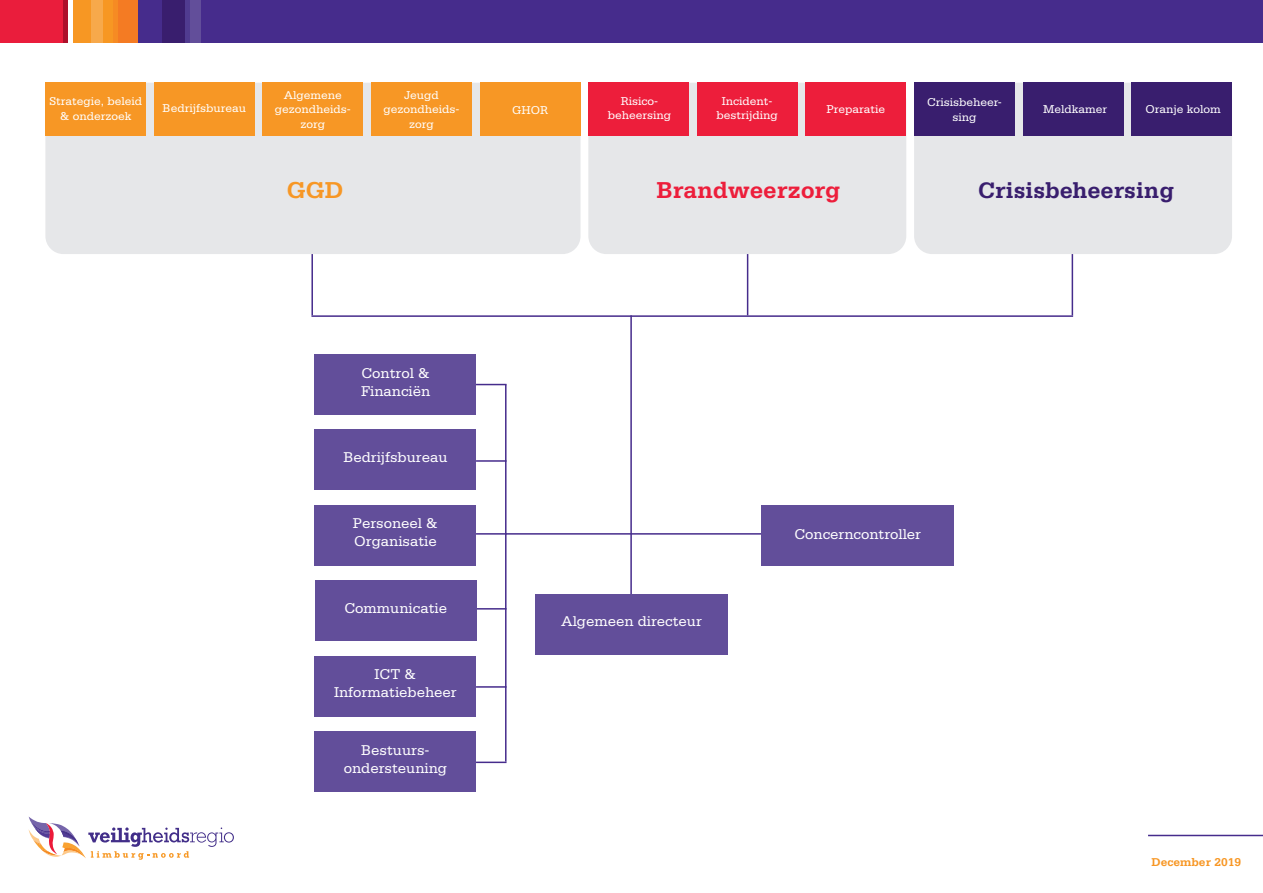
<style>
.page{position:relative;width:1263px;height:893px;background:#fff}
.page>*{position:absolute;margin:0;border:0;box-sizing:border-box;transform-origin:0 0}
.t1{font:700 24.3px "Serifa";color:#ed1e3b}
.t2{font:700 24.3px "Serifa";color:#f79725}
.t3{font:700 23.7px "Serifa";color:#391e6e}
.t4{font:15px "Serifa";color:#fff}
.t5{font:12px/14.4px "Serifa";color:#fff;text-align:center}
.t6{font:700 12px "Serifa";color:#f79725}
</style>
<div class="page">
<div style="left:315px;top:731px;width:161px;height:61px;background:#624e9a"></div>
<hr style="left:630px;top:315px;width:2px;height:293px;background:#462c8c">
<div style="left:535px;top:594px;width:193px;height:60px;background:#624e9a"></div>
<hr style="left:747px;top:224px;width:1px;height:91px;background:#462c8c">
<hr style="left:311px;top:224px;width:2px;height:91px;background:#462c8c">
<hr style="left:1071px;top:224px;width:2px;height:91px;background:#462c8c">
<hr style="left:311px;top:315px;width:762px;height:2px;background:#462c8c">
<div style="left:588px;top:83px;width:318px;height:171px;background:#e6e7e9;border-radius:18px"></div>
<div style="left:914px;top:83px;width:318px;height:171px;background:#e6e7e9;border-radius:18px"></div>
<div style="left:45px;top:83px;width:535px;height:171px;background:#e6e7e9;border-radius:18px"></div>
<div style="left:45px;top:83px;width:101px;height:53px;background:#f79725"></div>
<div style="left:154px;top:83px;width:101px;height:53px;background:#f79725"></div>
<div style="left:263px;top:83px;width:100px;height:53px;background:#f79725"></div>
<div style="left:371px;top:83px;width:101px;height:53px;background:#f79725"></div>
<div style="left:480px;top:83px;width:100px;height:53px;background:#f79725"></div>
<div style="left:588px;top:83px;width:101px;height:53px;background:#ed1e3b"></div>
<div style="left:697px;top:83px;width:101px;height:53px;background:#ed1e3b"></div>
<div style="left:805px;top:83px;width:101px;height:53px;background:#ed1e3b"></div>
<div style="left:914px;top:83px;width:101px;height:53px;background:#391e6e"></div>
<div style="left:1023px;top:83px;width:100px;height:53px;background:#391e6e"></div>
<div style="left:1131px;top:83px;width:101px;height:53px;background:#391e6e"></div>
<svg style="left:28px;top:816px;width:206px;height:44px"></svg>
<div style="left:138px;top:0;width:24px;height:43px;background:#462c8c"></div>
<div style="left:162px;top:0;width:23px;height:43px;background:#391e6e"></div>
<div style="left:0;top:0;width:63px;height:43px;background:#ea1d3c"></div>
<div style="left:190px;top:0;width:11px;height:43px;background:#624e9a"></div>
<div style="left:118px;top:0;width:20px;height:43px;background:#f47b23"></div>
<div style="left:102px;top:0;width:12px;height:43px;background:#f79723"></div>
<div style="left:72px;top:0;width:19px;height:43px;background:#f79723"></div>
<div style="left:113px;top:0;width:5px;height:43px;background:#f68b23"></div>
<div style="left:185px;top:0;width:5px;height:43px;background:#503b90"></div>
<div style="left:63px;top:0;width:5px;height:43px;background:#ad102b"></div>
<div style="left:91px;top:0;width:11px;height:43px;background:#f7a94b"></div>
<div style="left:201px;top:0;width:1062px;height:43px;background:#462c8c"></div>
<hr style="left:1148px;top:835px;width:115px;height:1px;background:#462c8c">
<hr style="left:506px;top:533px;width:260px;height:2px;background:#462c8c">
<hr style="left:476px;top:384px;width:30px;height:1px;background:#462c8c">
<hr style="left:476px;top:460px;width:30px;height:2px;background:#462c8c">
<hr style="left:476px;top:533px;width:30px;height:2px;background:#462c8c">
<hr style="left:476px;top:608px;width:30px;height:2px;background:#462c8c">
<hr style="left:476px;top:686px;width:30px;height:2px;background:#462c8c">
<hr style="left:476px;top:762px;width:30px;height:1px;background:#462c8c">
<div style="left:761px;top:505px;width:193px;height:61px;background:#624e9a"></div>
<hr style="left:505px;top:385px;width:1px;height:377px;background:#462c8c">
<div style="left:315px;top:354px;width:161px;height:61px;background:#624e9a"></div>
<div style="left:315px;top:430px;width:161px;height:60px;background:#624e9a"></div>
<div style="left:315px;top:505px;width:161px;height:61px;background:#624e9a"></div>
<div style="left:315px;top:580px;width:161px;height:61px;background:#624e9a"></div>
<div style="left:315px;top:656px;width:161px;height:60px;background:#624e9a"></div>
<p class="t5" style="left:50px;top:94px;width:94px">Strategie, beleid &amp; onderzoek</p>
<p class="t5" style="left:163px;top:101px;width:85px">Bedrijfsbureau</p>
<p class="t5" style="left:284px;top:88px;width:60px">Algemene</p>
<p class="t5" style="left:275px;top:102px;width:78px">gezondheids&shy;zorg</p>
<p class="t5" style="left:512px;top:103px;width:38px">GHOR</p>
<p class="t5" style="left:404px;top:88px;width:36px">Jeugd</p>
<p class="t5" style="left:384px;top:102px;width:78px">gezondheids&shy;zorg</p>
<p class="t5" style="left:621px;top:94px;width:39px">Risico-</p>
<p class="t5" style="left:608px;top:108px;width:65px">beheersing</p>
<p class="t5" style="left:722px;top:94px;width:52px">Incident-</p>
<p class="t5" style="left:717px;top:108px;width:63px">bestrijding</p>
<p class="t5" style="left:826px;top:102px;width:60px">Preparatie</p>
<p class="t5" style="left:927px;top:95px;width:76px">Crisisbeheer&shy;sing</p>
<p class="t5" style="left:1043px;top:102px;width:66px">Meldkamer</p>
<p class="t5" style="left:1145px;top:102px;width:77px">Oranje kolom</p>
<p class="t2" style="left:287px;top:176px;width:58px">GGD</p>
<p class="t1" style="left:656px;top:176px;width:185px">Brandweerzorg</p>
<p class="t3" style="left:978px;top:177px;width:197px">Crisisbeheersing</p>
<p class="t4" style="left:361px;top:364px;width:70px">Control &amp;</p>
<p class="t4" style="left:361px;top:382px;width:71px">Financiën</p>
<p class="t4" style="left:343px;top:448px;width:106px">Bedrijfsbureau</p>
<p class="t4" style="left:353px;top:515px;width:87px">Personeel &amp;</p>
<p class="t4" style="left:354px;top:533px;width:84px">Organisatie</p>
<p class="t4" style="left:344px;top:599px;width:104px">Communicatie</p>
<p class="t4" style="left:375px;top:666px;width:43px">ICT &amp;</p>
<p class="t4" style="left:334px;top:684px;width:124px">Informatiebeheer</p>
<p class="t4" style="left:361px;top:742px;width:70px">Bestuurs-</p>
<p class="t4" style="left:344px;top:760px;width:105px">ondersteuning</p>
<p class="t4" style="left:561px;top:612px;width:142px">Algemeen directeur</p>
<p class="t4" style="left:794px;top:525px;width:128px">Concerncontroller</p>
<p class="t6" style="left:1151px;top:855px;width:91px">December 2019</p>
</div>
